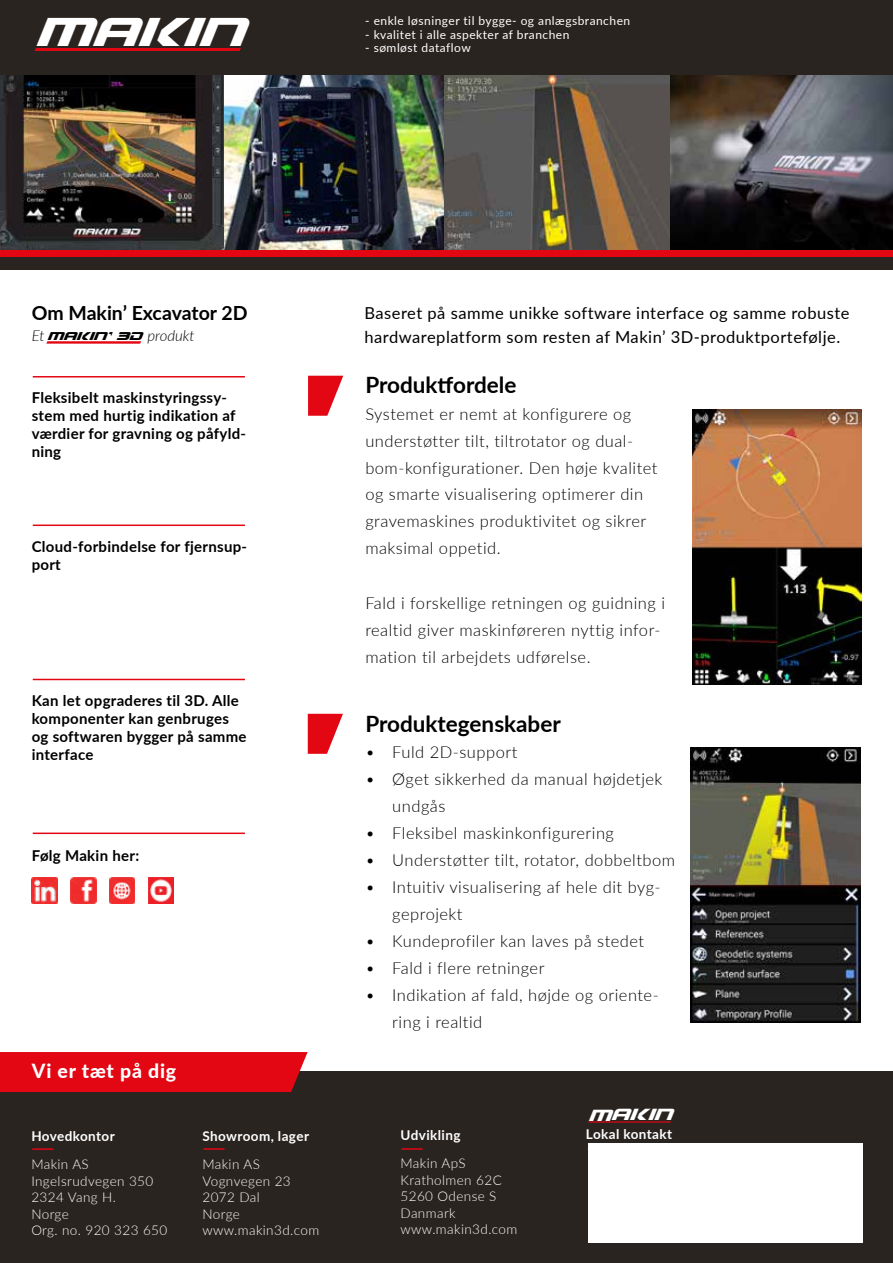
<style>
.page{position:relative;width:893px;height:1263px;background:#fff}
.page>*{position:absolute;margin:0;border:0;box-sizing:border-box;transform-origin:0 0}
.t1{font:italic 43.8px "Gunship";color:#fff}
.t2{font:700 22.5px "Lato";color:#000}
.t3{font:700 19.5px "Lato";color:#000}
.t4{font:800 19.5px "Lato";letter-spacing:.04em;color:#fff}
.t5{font:italic 17.55px "Gunship";color:#fff}
.t6{font:300 16.5px/27px "Lato";letter-spacing:.03em;color:#000}
.t7{font:16.5px/24px "Lato";letter-spacing:.03em;color:#000}
.t8{font:700 15px/18px "Lato";letter-spacing:.02em;color:#000}
.t9{font:italic 300 15px "Lato";color:#000}
.t10{font:300 13.5px/16.5px "Lato";letter-spacing:.03em;color:#fff}
.t11{font:700 13.5px "Lato";letter-spacing:.03em;color:#fff}
.t12{font:italic 12.3px "Gunship";color:#000}
.t13{font:12px "Lato";letter-spacing:.04em;color:#fff}
</style>
<div class="page">
<img style="left:223px;top:75px;width:222px;height:175px">
<img style="left:445px;top:75px;width:226px;height:175px">
<img style="left:671px;top:75px;width:222px;height:175px">
<img style="left:0;top:75px;width:223px;height:175px">
<div style="left:0;top:256px;width:893px;height:14px;background:#2a2420"></div>
<div style="left:0;top:250px;width:893px;height:6px;background:#e30613"></div>
<div style="left:0;top:0;width:893px;height:75px;background:#2a2420"></div>
<svg style="left:34px;top:48px;width:207px;height:3px"></svg>
<svg style="left:46px;top:341px;width:95px;height:3px"></svg>
<img style="left:692px;top:409px;width:170px;height:275px">
<img style="left:691px;top:748px;width:170px;height:274px">
<svg style="left:308px;top:714px;width:35px;height:40px"></svg>
<svg style="left:308px;top:376px;width:35px;height:40px"></svg>
<hr style="left:33px;top:376px;width:212px;height:1px;background:#e30613">
<hr style="left:33px;top:524px;width:212px;height:2px;background:#e30613">
<hr style="left:33px;top:679px;width:212px;height:1px;background:#e30613">
<hr style="left:33px;top:832px;width:212px;height:2px;background:#e30613">
<div style="left:0;top:1071px;width:893px;height:192px;background:#2a2420"></div>
<div style="left:0;top:1052px;width:308px;height:40px;background:#e30613"></div>
<hr style="left:32px;top:1148px;width:21px;height:2px;background:#e30613">
<hr style="left:203px;top:1148px;width:21px;height:2px;background:#e30613">
<hr style="left:401px;top:1148px;width:22px;height:2px;background:#e30613">
<hr style="left:587px;top:1148px;width:21px;height:2px;background:#e30613">
<svg style="left:588px;top:1121px;width:83px;height:1px"></svg>
<div style="left:588px;top:1143px;width:274px;height:99px;background:#fff"></div>
<img style="left:71px;top:878px;width:25px;height:25px">
<img style="left:32px;top:878px;width:25px;height:25px">
<img style="left:109px;top:878px;width:26px;height:25px">
<img style="left:148px;top:878px;width:26px;height:25px">
<h1 class="t1" style="left:34px;top:6px;width:210px">MAKIN</h1>
<p class="t13" style="left:365px;top:12px;width:266px">- enkle løsninger til bygge- og anlægsbranchen</p>
<p class="t13" style="left:365px;top:26px;width:206px">- kvalitet i alle aspekter af branchen</p>
<p class="t13" style="left:365px;top:39px;width:107px">- sømløst dataflow</p>
<p class="t3" style="left:32px;top:299px;width:217px">Om Makin’ Excavator 2D</p>
<p class="t9" style="left:32px;top:326px;width:14px">Et</p>
<p class="t9" style="left:147px;top:326px;width:49px">produkt</p>
<p class="t12" style="left:47px;top:329px;width:96px">MAKIN’ 3D</p>
<p class="t8" style="left:32px;top:388px;width:216px">Fleksibelt maskinstyringssy&shy;stem med hurtig indikation af værdier for gravning og påfyld&shy;ning</p>
<p class="t8" style="left:32px;top:536px;width:217px">Cloud-forbindelse for fjernsup&shy;port</p>
<p class="t8" style="left:32px;top:691px;width:216px">Kan let opgraderes til 3D. Alle komponenter kan genbruges og softwaren bygger på samme interface</p>
<p class="t8" style="left:32px;top:845px;width:109px">Følg Makin her:</p>
<p class="t4" style="left:32px;top:1056px;width:146px">Vi er tæt på dig</p>
<p class="t11" style="left:31px;top:1126px;width:85px">Hovedkontor</p>
<p class="t10" style="left:31px;top:1155px;width:137px">Makin AS<br>Ingelsrudvegen 350<br>2324 Vang H.<br>Norge<br>Org. no. 920 323 650</p>
<p class="t11" style="left:202px;top:1126px;width:108px">Showroom, lager</p>
<p class="t10" style="left:202px;top:1155px;width:118px">Makin AS<br>Vognvegen 23<br>2072 Dal<br>Norge www.makin3d.com</p>
<p class="t7" style="left:364px;top:300px;width:487px">Baseret på samme unikke software interface og samme robuste hardwareplatform som resten af Makin’ 3D-produktportefølje.</p>
<h2 class="t2" style="left:365px;top:369px;width:153px">Produktfordele</h2>
<p class="t6" style="left:365px;top:399px;width:294px">Systemet er nemt at konfigurere og understøtter tilt, tiltrotator og dual&shy;bom-konfigurationer. Den høje kvalitet og smarte visualisering optimerer din gravemaskines produktivitet og sikrer maksimal oppetid.</p>
<p class="t6" style="left:365px;top:588px;width:301px">Fald i forskellige retningen og guidning i realtid giver maskinføreren nyttig infor&shy;mation til arbejdets udførelse.</p>
<h2 class="t2" style="left:365px;top:707px;width:197px">Produktegenskaber</h2>
<p class="t6" style="left:365px;top:738px;width:153px">• Fuld 2D-support</p>
<p class="t6" style="left:392px;top:765px;width:272px;text-indent:-27px">• Øget sikkerhed da manual højdetjek undgås</p>
<p class="t6" style="left:365px;top:819px;width:250px">• Fleksibel maskinkonfigurering</p>
<p class="t6" style="left:365px;top:846px;width:311px">• Understøtter tilt, rotator, dobbeltbom</p>
<p class="t6" style="left:392px;top:873px;width:270px;text-indent:-27px">• Intuitiv visualisering af hele dit byg&shy;geprojekt</p>
<p class="t6" style="left:365px;top:927px;width:280px">• Kundeprofiler kan laves på stedet</p>
<p class="t6" style="left:365px;top:954px;width:181px">• Fald i flere retninger</p>
<p class="t6" style="left:392px;top:981px;width:268px;text-indent:-27px">• Indikation af fald, højde og oriente&shy;ring i realtid</p>
<p class="t11" style="left:401px;top:1125px;width:61px">Udvikling</p>
<p class="t10" style="left:401px;top:1155px;width:118px">Makin ApS<br>Kratholmen 62C<br>5260 Odense S<br>Danmark www.makin3d.com</p>
<p class="t5" style="left:588px;top:1104px;width:85px">MAKIN</p>
<p class="t11" style="left:586px;top:1124px;width:88px">Lokal kontakt</p>
</div>
